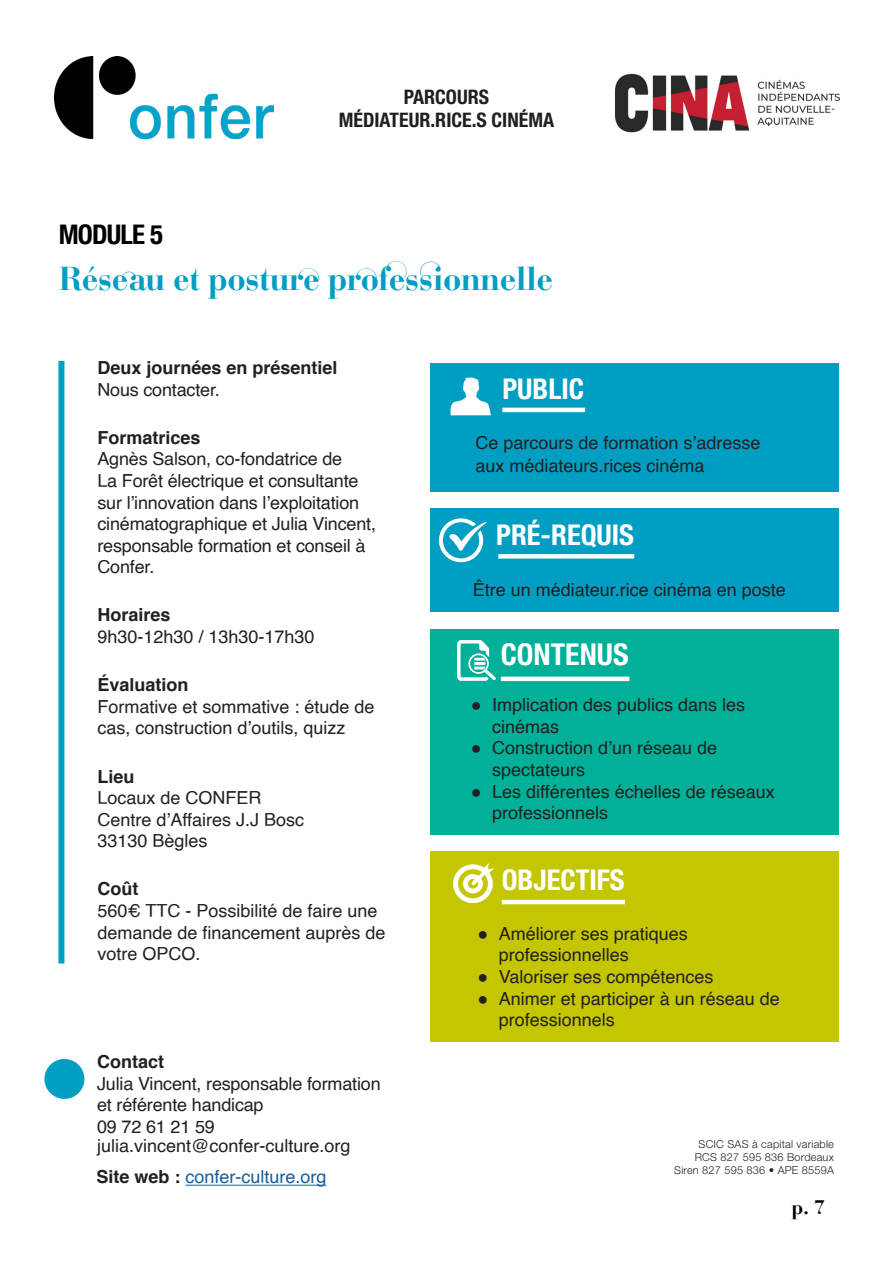
<style>
.page{position:relative;width:893px;height:1263px;background:#fff}
.page>*{position:absolute;margin:0;border:0;box-sizing:border-box;transform-origin:0 0}
.t1{font:700 33px "CO";letter-spacing:-.02em;color:#009ec3}
.List_Paragraph{font:700 condensed 30px "Helvetica Neue LT";color:#fff}
.List_Paragraph-2{font:700 condensed 28.5px "Helvetica Neue LT";color:#fff}
.t2{font:700 condensed 27px "Helvetica Neue LT";letter-spacing:-.03em;color:#000}
.t3{font:700 condensed 19.95px/23.9px "Helvetica Neue LT";color:#231f20;text-align:center}
.t4{font:700 19.5px "CO";color:#000}
.Titre_2_sans_numéros{font:18px/21.6px "Helvetica";color:#231f20}
.t5{font:700 18px "Helvetica";color:#231f20}
.t6{font:300 10.95px/13px "Helvetica Neue LT";letter-spacing:.02em;color:#231f20;text-align:right}
.s1{font-weight:700}
.s2{color:#175d9e}
</style>
<div class="page">
<img style="left:54px;top:56px;width:220px;height:82px">
<div style="left:44px;top:1059px;width:40px;height:40px;background:#009ec3;border-radius:50%"></div>
<hr style="left:185px;top:1185px;width:141px;height:1px;background:#175d9e">
<img style="left:615px;top:73px;width:225px;height:60px">
<div style="left:431px;top:629px;width:408px;height:206px;background:#00b098"></div>
<hr style="left:501px;top:677px;width:128px;height:4px;background:#fff">
<svg style="left:457px;top:640px;width:39px;height:41px"></svg>
<div style="left:430px;top:363px;width:409px;height:128px;background:#009ec3"></div>
<svg style="left:450px;top:377px;width:41px;height:38px"></svg>
<hr style="left:502px;top:408px;width:83px;height:4px;background:#fff">
<div style="left:430px;top:508px;width:409px;height:104px;background:#009ec3"></div>
<div style="left:498px;top:554px;width:136px;height:5px;background:#fff"></div>
<svg style="left:438px;top:518px;width:48px;height:45px"></svg>
<div style="left:430px;top:852px;width:409px;height:190px;background:#c3c600"></div>
<hr style="left:502px;top:900px;width:123px;height:4px;background:#fff">
<div style="left:58px;top:361px;width:6px;height:602px;background:#009ec3"></div>
<img style="left:453px;top:863px;width:40px;height:40px">
<p class="t3" style="left:339px;top:84px;width:217px">PARCOURS<br>MÉDIATEUR.RICE.S CINÉMA</p>
<p class="t2" style="left:59px;top:218px;width:106px">MODULE 5</p>
<p class="t1" style="left:59px;top:259px;width:496px">Réseau et posture professionnelle</p>
<p class="t5" style="left:97px;top:353px;width:242px">Deux journées en présentiel</p>
<p class="Titre_2_sans_numéros" style="left:97px;top:379px;width:124px">Nous contacter.</p>
<p class="t5" style="left:97px;top:423px;width:105px">Formatrices</p>
<p class="Titre_2_sans_numéros" style="left:97px;top:449px;width:280px">Agnès Salson, co-fondatrice de<br>La Forêt électrique et consultante sur l’innovation dans l’exploitation cinématographique et Julia Vincent, responsable formation et conseil à<br>Confer.</p>
<p class="t5" style="left:97px;top:601px;width:75px">Horaires</p>
<p class="Titre_2_sans_numéros" style="left:97px;top:626px;width:219px">9h30-12h30 / 13h30-17h30</p>
<p class="t5" style="left:97px;top:670px;width:93px">Évaluation</p>
<p class="Titre_2_sans_numéros" style="left:97px;top:696px;width:279px">Formative et sommative : étude de</p>
<p class="Titre_2_sans_numéros" style="left:97px;top:718px;width:250px">cas, construction d’outils, quizz</p>
<p class="t5" style="left:97px;top:762px;width:39px">Lieu</p>
<p class="Titre_2_sans_numéros" style="left:97px;top:787px;width:166px">Locaux de CONFER</p>
<p class="Titre_2_sans_numéros" style="left:97px;top:809px;width:208px">Centre d’Affaires J.J Bosc</p>
<p class="Titre_2_sans_numéros" style="left:97px;top:831px;width:112px">33130 Bègles</p>
<p class="t5" style="left:97px;top:874px;width:42px">Coût</p>
<p class="Titre_2_sans_numéros" style="left:97px;top:900px;width:290px">560€ TTC - Possibilité de faire une demande de financement auprès de votre OPCO.</p>
<p class="t5" style="left:97px;top:1047px;width:68px">Contact</p>
<p class="Titre_2_sans_numéros" style="left:97px;top:1073px;width:285px">Julia Vincent, responsable formation et référente handicap<br>09 72 61 21 59</p>
<p class="Titre_2_sans_numéros" style="left:96px;top:1131px;width:256px;line-height:30.5px">julia.vincent@confer-culture.org<br><span class="s1">Site web :</span> <span class="s2">confer-culture.org</span></p>
<p class="List_Paragraph-2" style="left:502px;top:371px;width:83px">PUBLIC</p>
<p class="Titre_2_sans_numéros" style="left:475px;top:432px;width:287px;line-height:22.5px">Ce parcours de formation s’adresse aux médiateurs.rices cinéma</p>
<p class="List_Paragraph-2" style="left:496px;top:518px;width:139px">PRÉ-REQUIS</p>
<p class="Titre_2_sans_numéros" style="left:473px;top:580px;width:315px">Être un médiateur.rice cinéma en poste</p>
<p class="List_Paragraph" style="left:501px;top:636px;width:129px">CONTENUS</p>
<p class="Titre_2_sans_numéros" style="left:492px;top:695px;width:255px;text-indent:-21px">● Implication des publics dans les cinémas</p>
<p class="Titre_2_sans_numéros" style="left:492px;top:738px;width:227px;text-indent:-21px">● Construction d’un réseau de spectateurs</p>
<p class="Titre_2_sans_numéros" style="left:492px;top:781px;width:284px;text-indent:-21px">● Les différentes échelles de réseaux professionnels</p>
<p class="List_Paragraph-2" style="left:502px;top:862px;width:124px">OBJECTIFS</p>
<p class="Titre_2_sans_numéros" style="left:499px;top:923px;width:191px;text-indent:-21px">● Améliorer ses pratiques professionnelles</p>
<p class="Titre_2_sans_numéros" style="left:477px;top:966px;width:238px">● Valoriser ses compétences</p>
<p class="Titre_2_sans_numéros" style="left:499px;top:988px;width:283px;text-indent:-21px">● Animer et participer à un réseau de professionnels</p>
<p class="t6" style="left:674px;top:1137px;width:161px">SCIC SAS à capital variable<br>RCS 827 595 836 Bordeaux<br>Siren 827 595 836 • APE 8559A</p>
<p class="t4" style="left:791px;top:1196px;width:35px">p. 7</p>
</div>
